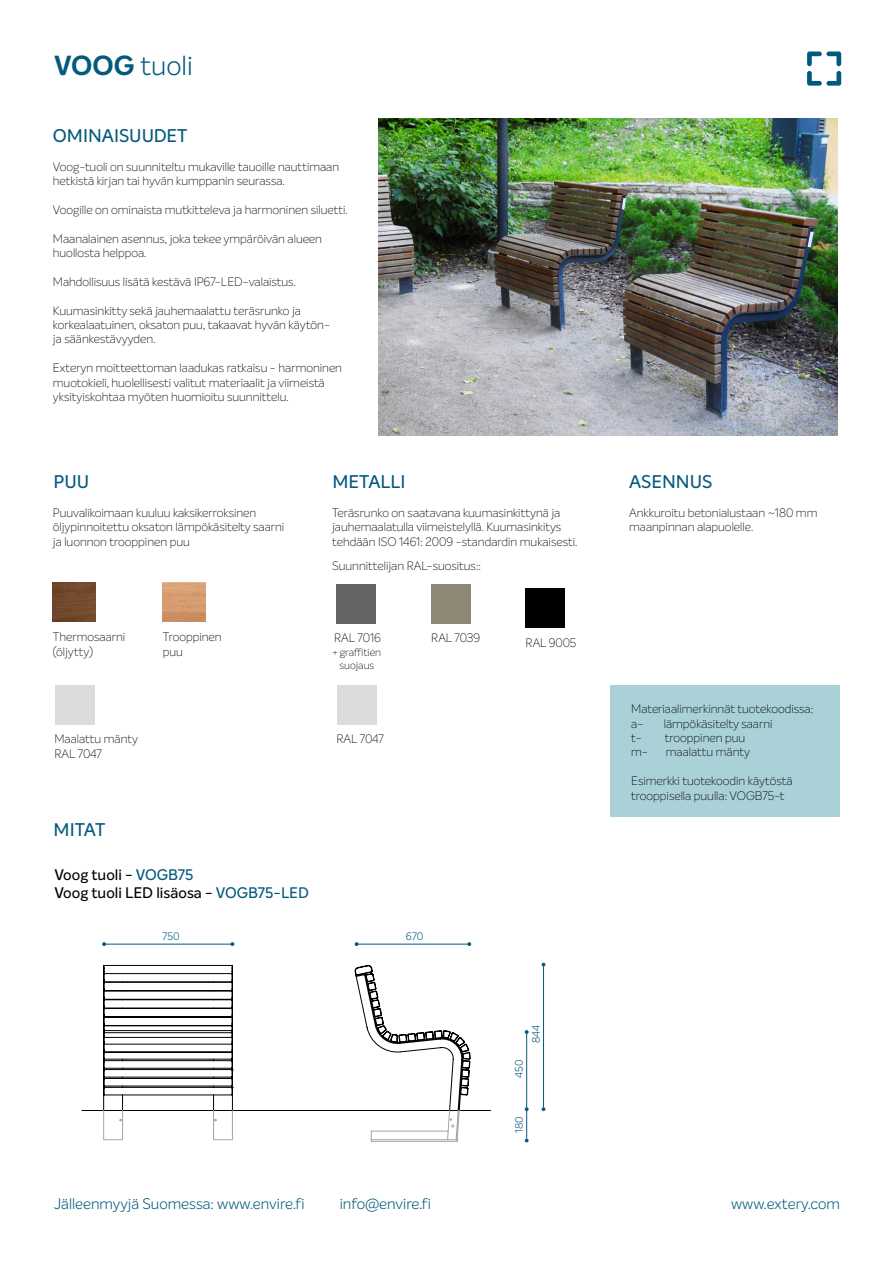
<style>
.page{position:relative;width:893px;height:1263px;background:#fff}
.page>*{position:absolute;margin:0;border:0;box-sizing:border-box;transform-origin:0 0}
.t1{font:300 27px "Intelo";color:#025a7c}
.t2{font:500 18px "Intelo";color:#045a7c}
.t3{font:300 15px "Intelo";color:#025a7c}
.t4{font:500 15px/18px "Intelo";color:#000}
.t5{font:100 12px/14.4px "Intelo";color:#000}
.t6{font:300 10.65px "Intelo";color:#08597d}
.t7{font:100 10.5px/12.6px "Intelo";color:#000;text-align:center}
.s1{font-weight:700}
.s2{color:#045a7c}
</style>
<div class="page">
<svg style="left:807px;top:52px;width:34px;height:34px"></svg>
<div style="left:610px;top:685px;width:229px;height:132px;background:#a9d1d7"></div>
<img style="left:53px;top:583px;width:43px;height:39px">
<img style="left:163px;top:583px;width:42px;height:39px">
<div style="left:336px;top:584px;width:40px;height:39px;background:#656466"></div>
<div style="left:431px;top:584px;width:39px;height:39px;background:#908876"></div>
<div style="left:526px;top:589px;width:39px;height:39px;background:#000101"></div>
<div style="left:55px;top:686px;width:39px;height:39px;background:#dcdcdc"></div>
<div style="left:337px;top:686px;width:39px;height:39px;background:#dcdcdc"></div>
<img style="left:379px;top:119px;width:459px;height:316px">
<hr style="left:82px;top:1110px;width:409px;height:1px;background:#000">
<svg style="left:103px;top:964px;width:270px;height:9px"></svg>
<svg style="left:103px;top:973px;width:368px;height:169px"></svg>
<svg style="left:467px;top:942px;width:4px;height:4px"></svg>
<hr style="left:357px;top:944px;width:113px;height:1px;background:#08597d">
<svg style="left:102px;top:942px;width:4px;height:4px"></svg>
<hr style="left:105px;top:944px;width:127px;height:1px;background:#08597d">
<svg style="left:525px;top:1139px;width:4px;height:3px"></svg>
<hr style="left:526px;top:1030px;width:1px;height:109px;background:#08597d">
<hr style="left:543px;top:966px;width:1px;height:142px;background:#08597d">
<h1 class="t1" style="left:54px;top:49px;width:140px"><span class="s1">VOOG</span> tuoli</h1>
<h2 class="t2" style="left:53px;top:125px;width:136px">OMINAISUUDET</h2>
<p class="t5" style="left:53px;top:159px;width:288px">Voog-tuoli on suunniteltu mukaville tauoille nauttimaan hetkistä kirjan tai hyvän kumppanin seurassa.</p>
<p class="t5" style="left:53px;top:202px;width:296px">Voogille on ominaista mutkitteleva ja harmoninen siluetti.</p>
<p class="t5" style="left:53px;top:231px;width:271px">Maanalainen asennus, joka tekee ympäröivän alueen huollosta helppoa.</p>
<p class="t5" style="left:53px;top:274px;width:244px">Mahdollisuus lisätä kestävä IP67-LED-valaistus.</p>
<p class="t5" style="left:53px;top:303px;width:279px">Kuumasinkitty sekä jauhemaalattu teräsrunko ja korkealaatuinen, oksaton puu, takaavat hyvän käytön&shy;ja säänkestävyyden.</p>
<p class="t5" style="left:53px;top:361px;width:291px">Exteryn moitteettoman laadukas ratkaisu - harmoninen muotokieli, huolellisesti valitut materiaalit ja viimeistä yksityiskohtaa myöten huomioitu suunnittelu.</p>
<h2 class="t2" style="left:54px;top:470px;width:37px">PUU</h2>
<h2 class="t2" style="left:332px;top:470px;width:74px">METALLI</h2>
<h2 class="t2" style="left:629px;top:470px;width:85px">ASENNUS</h2>
<p class="t5" style="left:53px;top:505px;width:233px">Puuvalikoimaan kuuluu kaksikerroksinen öljypinnoitettu oksaton lämpökäsitelty saarni ja luonnon trooppinen puu</p>
<p class="t5" style="left:332px;top:505px;width:247px">Teräsrunko on saatavana kuumasinkittynä ja jauhemaalatulla viimeistelyllä. Kuumasinkitys tehdään ISO 1461: 2009 -standardin mukaisesti.</p>
<p class="t5" style="left:332px;top:558px;width:151px">Suunnittelijan RAL-suositus::</p>
<p class="t5" style="left:53px;top:630px;width:74px">Thermosaarni (öljytty)</p>
<p class="t5" style="left:163px;top:630px;width:60px">Trooppinen puu</p>
<p class="t5" style="left:334px;top:631px;width:48px">RAL 7016</p>
<p class="t7" style="left:333px;top:646px;width:50px">+ graffitien suojaus</p>
<p class="t5" style="left:431px;top:631px;width:50px">RAL 7039</p>
<p class="t5" style="left:54px;top:732px;width:85px">Maalattu mänty</p>
<p class="t5" style="left:336px;top:732px;width:49px">RAL 7047</p>
<p class="t5" style="left:54px;top:746px;width:49px">RAL 7047</p>
<h2 class="t2" style="left:54px;top:818px;width:53px">MITAT</h2>
<p class="t4" style="left:54px;top:865px;width:256px">Voog tuoli - <span class="s2">VOGB75<br></span>Voog tuoli LED lisäosa - <span class="s2">VOGB75-LED</span></p>
<p class="t6" style="left:163px;top:930px;width:19px">750</p>
<p class="t6" style="left:406px;top:930px;width:19px">670</p>
<p class="t5" style="left:526px;top:635px;width:52px">RAL 9005</p>
<p class="t6" style="left:513px;top:1078px;width:20px;rotate:-90deg">450</p>
<p class="t6" style="left:513px;top:1133px;width:18px;rotate:-90deg">180</p>
<p class="t6" style="left:529px;top:1043px;width:20px;rotate:-90deg">844</p>
<p class="t5" style="left:629px;top:505px;width:190px">Ankkuroitu betonialustaan ~180 mm maanpinnan alapuolelle.</p>
<p class="t5" style="left:631px;top:702px;width:184px">Materiaalimerkinnät tuotekoodissa: a-</p>
<p class="t5" style="left:664px;top:716px;width:110px">lämpökäsitelty saarni</p>
<p class="t5" style="left:631px;top:730px;width:12px">t-</p>
<p class="t5" style="left:665px;top:730px;width:82px">trooppinen puu</p>
<p class="t5" style="left:631px;top:745px;width:18px">m-</p>
<p class="t5" style="left:666px;top:745px;width:86px">maalattu mänty</p>
<p class="t5" style="left:631px;top:774px;width:163px">Esimerkki tuotekoodin käytöstä trooppisella puulla: VOGB75-t</p>
<p class="t3" style="left:340px;top:1194px;width:93px">info@envire.fi</p>
<p class="t3" style="left:54px;top:1194px;width:252px">Jälleenmyyjä Suomessa: www.envire.fi</p>
<p class="t3" style="left:731px;top:1194px;width:110px">www.extery.com</p>
</div>
